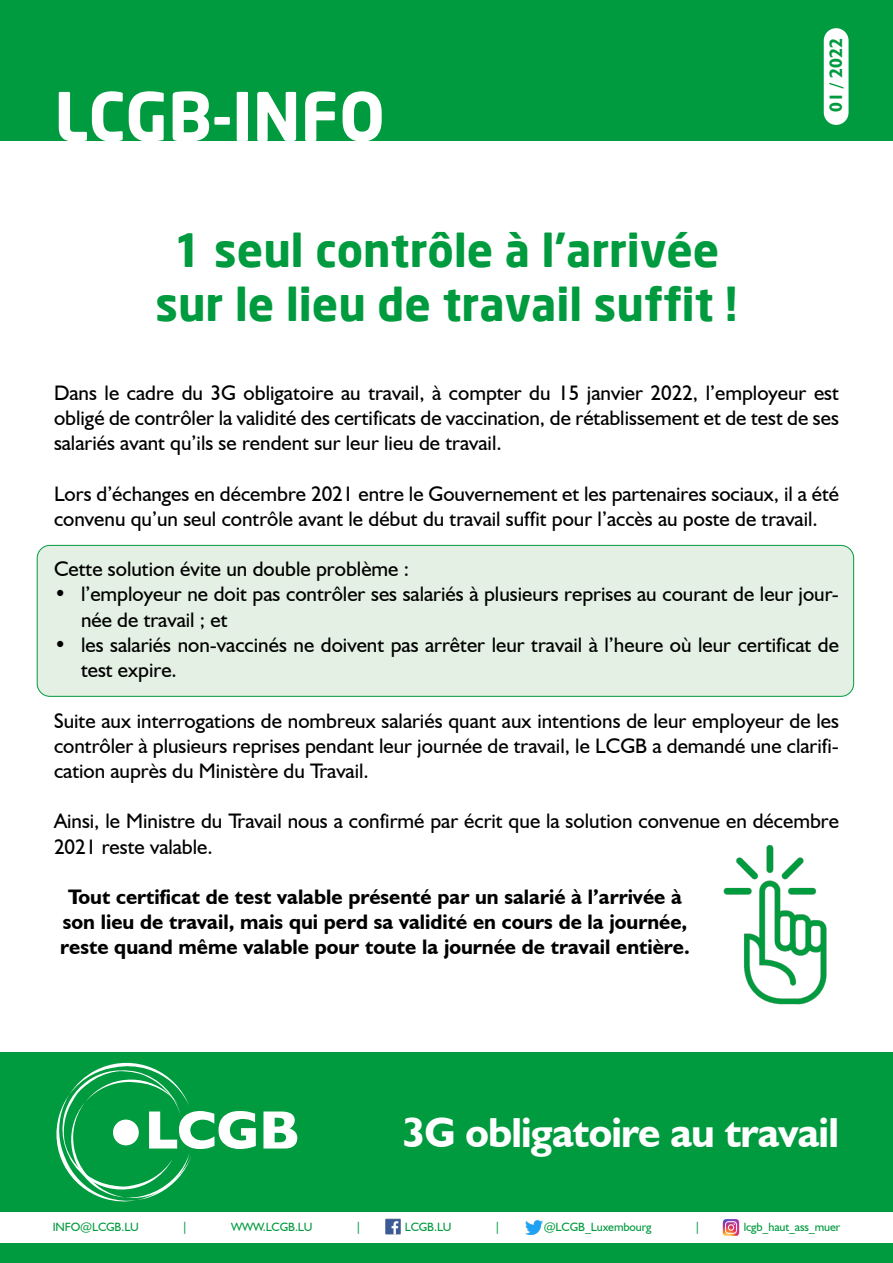
<style>
.page{position:relative;width:893px;height:1263px;background:#fff}
.page>*{position:absolute;margin:0;border:0;box-sizing:border-box;transform-origin:0 0}
.t1{font:700 66px "Neo Sans";color:#fff}
.t2{font:700 45px/54px "Neo Sans";color:#009b3e;text-align:center}
.t3{font:700 42px "Humanist 521 BT";letter-spacing:-.02em;color:#fff}
.t4{font:21px/25.2px "Humanist 521 BT";color:#000}
.t5{font:700 21px/25.2px "Humanist 521 BT";color:#000;text-align:center}
.t6{font:700 18px "Humanist 521 BT";color:#009b3e}
.t7{font:12px "Humanist 521 BT";letter-spacing:-.01em;color:#009b3e}
</style>
<div class="page">
<div style="left:37px;top:545px;width:817px;height:151px;background:#e3f0e3;border-radius:13px"></div>
<div style="left:37px;top:545px;width:817px;height:151px;border:1px solid #009b3e;border-radius:13px"></div>
<div style="left:0;top:0;width:893px;height:140px;background:#009b3e"></div>
<div style="left:824px;top:28px;width:24px;height:97px;background:#fff;border-radius:12px"></div>
<div style="left:0;top:1052px;width:893px;height:211px;background:#009b3e"></div>
<div style="left:0;top:1212px;width:893px;height:30px;background:#fff"></div>
<svg style="left:56px;top:1062px;width:200px;height:140px"></svg>
<svg style="left:263px;top:1111px;width:34px;height:37px"></svg>
<img style="left:385px;top:1218px;width:16px;height:17px">
<img style="left:526px;top:1221px;width:16px;height:13px">
<img style="left:723px;top:1219px;width:16px;height:16px">
<img style="left:723px;top:845px;width:104px;height:160px">
<h1 class="t1" style="left:54px;top:74px;width:332px">LCGB-INFO</h1>
<h2 class="t2" style="left:155px;top:222px;width:584px">1 seul contrôle à l’arrivée sur le lieu de travail suffit !</h2>
<p class="t6" style="left:825px;top:112px;width:75px;rotate:-90deg">01 / 2022</p>
<p class="t4" style="left:54px;top:380px;width:786px;text-align:justify">Dans le cadre du 3G obligatoire au travail, à compter du 15 janvier 2022, l’employeur est obligé de contrôler la validité des certificats de vaccination, de rétablissement et de test de ses salariés avant qu’ils se rendent sur leur lieu de travail.</p>
<p class="t4" style="left:54px;top:480px;width:786px">Lors d’échanges en décembre 2021 entre le Gouvernement et les partenaires sociaux, il a été convenu qu’un seul contrôle avant le début du travail suffit pour l’accès au poste de travail.</p>
<p class="t4" style="left:54px;top:556px;width:357px">Cette solution évite un double problème :</p>
<p class="t4" style="left:81px;top:581px;width:759px;text-indent:-27px">• l’employeur ne doit pas contrôler ses salariés à plusieurs reprises au courant de leur jour&shy;née de travail ; et</p>
<p class="t4" style="left:81px;top:632px;width:759px;text-indent:-27px">• les salariés non-vaccinés ne doivent pas arrêter leur travail à l’heure où leur certificat de test expire.</p>
<p class="t4" style="left:54px;top:707px;width:786px;text-align:justify">Suite aux interrogations de nombreux salariés quant aux intentions de leur employeur de les contrôler à plusieurs reprises pendant leur journée de travail, le LCGB a demandé une clarifi&shy;cation auprès du Ministère du Travail.</p>
<p class="t4" style="left:54px;top:808px;width:786px">Ainsi, le Ministre du Travail nous a confirmé par écrit que la solution convenue en décembre<br>2021 reste valable.</p>
<p class="t5" style="left:60px;top:884px;width:631px">Tout certificat de test valable présenté par un salarié à l’arrivée à son lieu de travail, mais qui perd sa validité en cours de la journée, reste quand même valable pour toute la journée de travail entière.</p>
<h3 class="t3" style="left:403px;top:1106px;width:438px">3G obligatoire au travail</h3>
<p class="t7" style="left:53px;top:1219px;width:88px">INFO@LCGB.LU</p>
<p class="t7" style="left:182px;top:1219px;width:7px">|</p>
<p class="t7" style="left:231px;top:1219px;width:83px">WWW.LCGB.LU</p>
<p class="t7" style="left:356px;top:1219px;width:7px">|</p>
<p class="t7" style="left:405px;top:1219px;width:48px">LCGB.LU</p>
<p class="t7" style="left:495px;top:1219px;width:7px">|</p>
<p class="t7" style="left:544px;top:1219px;width:109px">@LCGB_Luxembourg</p>
<p class="t7" style="left:695px;top:1219px;width:7px">|</p>
<p class="t7" style="left:744px;top:1219px;width:98px">lcgb_haut_ass_muer</p>
</div>
